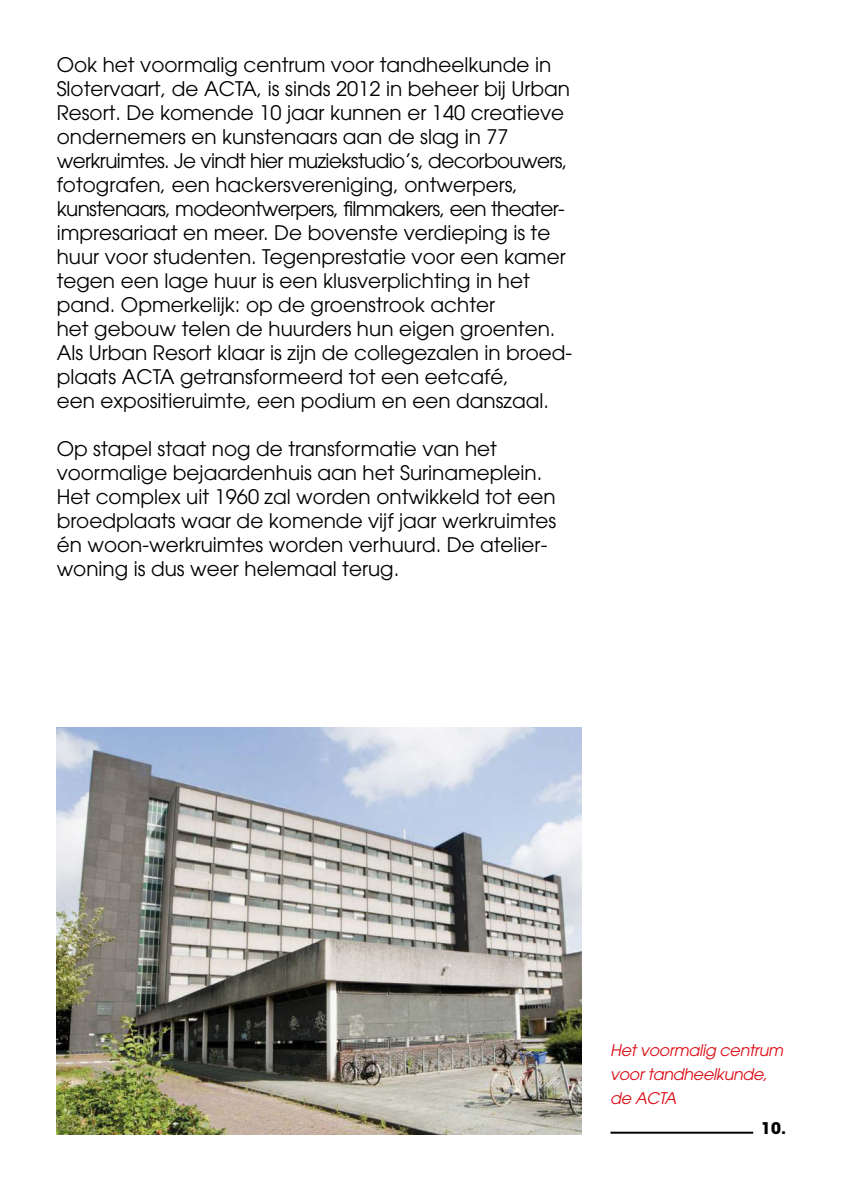
<style>
.page{position:relative;width:842px;height:1191px;background:#fff}
.page>*{position:absolute;margin:0;border:0;box-sizing:border-box;transform-origin:0 0}
.t1{font:20px/24px "Avant Garde";color:#000}
.t2{font:20px/24px "Avant Garde";letter-spacing:-.03em;color:#000}
.t3{font:italic 16px/24px "Avant Garde";letter-spacing:-.02em;color:#dc0a14}
.t4{font:700 16px "Avant Garde";color:#000}
</style>
<div class="page">
<img style="left:57px;top:728px;width:525px;height:406px">
<hr style="left:610px;top:1131px;width:143px;height:2px;background:#000">
<p class="t1" style="left:57px;top:53px;width:515px">Ook het voormalig centrum voor tandheelkunde in Slotervaart, de ACTA, is sinds 2012 in beheer bij Urban Resort. De komende 10 jaar kunnen er 140 creatieve ondernemers en kunstenaars aan de slag in 77</p>
<p class="t2" style="left:57px;top:149px;width:512px">werkruimtes. Je vindt hier muziekstudio’s, decorbouwers, fotografen, een hackersvereniging, ontwerpers,</p>
<p class="t2" style="left:57px;top:197px;width:510px">kunstenaars, modeontwerpers, filmmakers, een theater-</p>
<p class="t1" style="left:57px;top:221px;width:510px">impresariaat en meer. De bovenste verdieping is te huur voor studenten. Tegenprestatie voor een kamer tegen een lage huur is een klusverplichting in het pand. Opmerkelijk: op de groenstrook achter</p>
<p class="t1" style="left:57px;top:317px;width:517px">het gebouw telen de huurders hun eigen groenten.<br>Als Urban Resort klaar is zijn de collegezalen in broed&shy;plaats ACTA getransformeerd tot een eetcafé,</p>
<p class="t1" style="left:57px;top:389px;width:494px">een expositieruimte, een podium en een danszaal.</p>
<p class="t1" style="left:57px;top:437px;width:442px">Op stapel staat nog de transformatie van het</p>
<p class="t1" style="left:57px;top:461px;width:487px">voormalige bejaardenhuis aan het Surinameplein.</p>
<p class="t1" style="left:57px;top:485px;width:501px;text-align:justify">Het complex uit 1960 zal worden ontwikkeld tot een broedplaats waar de komende vijf jaar werkruimtes én woon-werkruimtes worden verhuurd. De atelier-</p>
<p class="t1" style="left:57px;top:557px;width:344px">woning is dus weer helemaal terug.</p>
<p class="t3" style="left:610px;top:1038px;width:174px">Het voormalig centrum voor tandheelkunde, de ACTA</p>
<p class="t4" style="left:761px;top:1117px;width:26px">10.</p>
</div>
